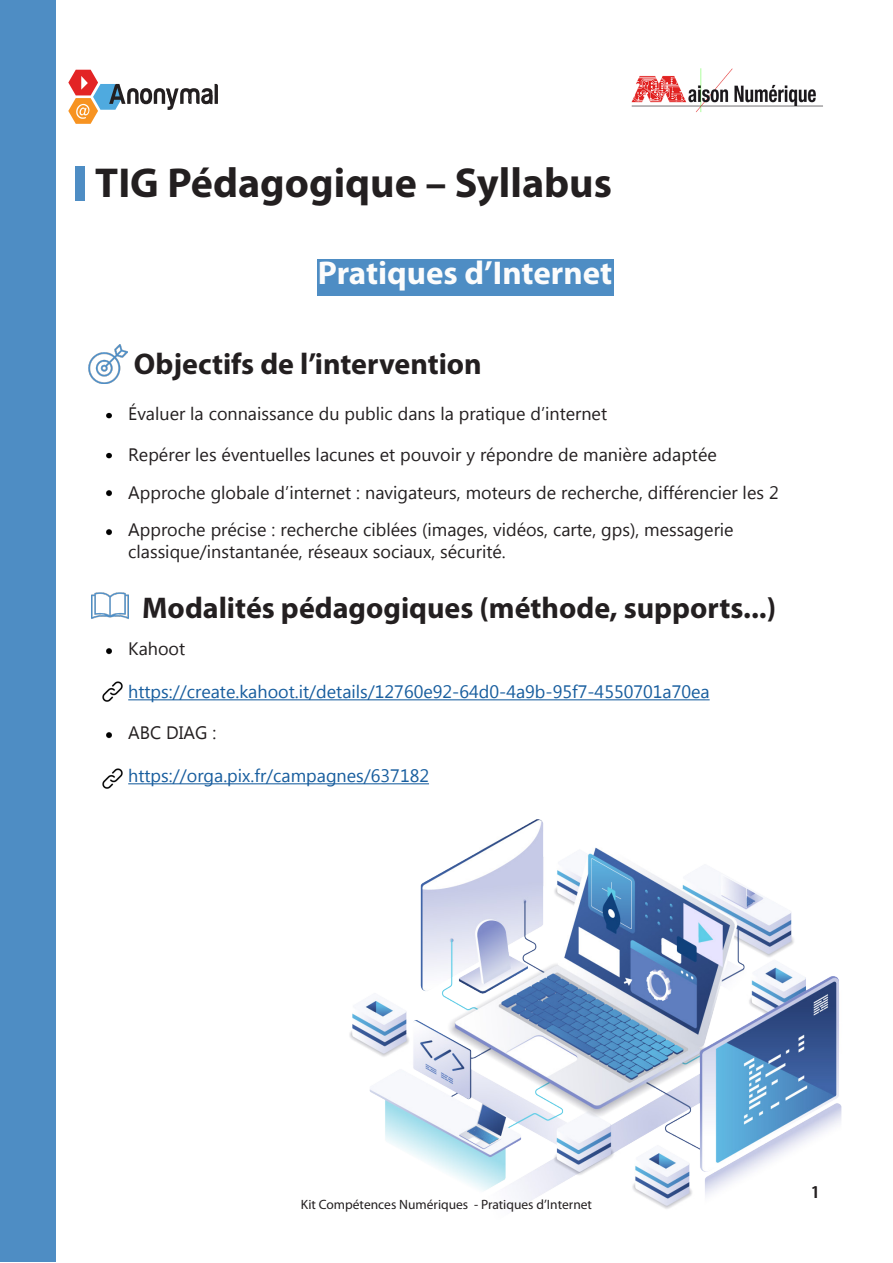
<style>
.page{position:relative;width:893px;height:1263px;background:#fff}
.page>*{position:absolute;margin:0;border:0;box-sizing:border-box;transform-origin:0 0}
.t1{font:700 42px "Myriad Pro";color:#231f20}
.t2{font:700 33px "Myriad Pro";color:#fcfcfc}
.t3{font:700 30px "Myriad Pro";color:#231f20}
.t4{font:18px/21.6px "Myanmar Text";color:#231f20}
.t5{font:18px "Myanmar Text";color:#175d9e}
.t6{font:18px "Myriad Pro";color:#231f20}
.t7{font:13.5px "Myriad Pro";color:#231f20}
</style>
<div class="page">
<div style="left:76px;top:166px;width:9px;height:34px;background:#4e8dc4"></div>
<svg style="left:68px;top:70px;width:150px;height:54px"></svg>
<img style="left:631px;top:68px;width:192px;height:45px">
<div style="left:317px;top:259px;width:296px;height:37px;background:#4e8dc4"></div>
<img style="left:349px;top:819px;width:493px;height:390px">
<div style="left:0;top:1px;width:56px;height:1261px;background:#4e8dc4"></div>
<svg style="left:106px;top:529px;width:6px;height:7px"></svg>
<svg style="left:106px;top:490px;width:6px;height:7px"></svg>
<svg style="left:106px;top:452px;width:6px;height:7px"></svg>
<svg style="left:106px;top:412px;width:6px;height:7px"></svg>
<img style="left:88px;top:345px;width:39px;height:39px">
<img style="left:102px;top:768px;width:21px;height:21px">
<svg style="left:106px;top:732px;width:6px;height:7px"></svg>
<hr style="left:128px;top:783px;width:301px;height:1px;background:#175d9e">
<img style="left:102px;top:681px;width:21px;height:21px">
<svg style="left:106px;top:648px;width:6px;height:7px"></svg>
<hr style="left:128px;top:699px;width:582px;height:1px;background:#175d9e">
<img style="left:92px;top:592px;width:36px;height:27px">
<h1 class="t1" style="left:95px;top:156px;width:518px">TIG Pédagogique – Syllabus</h1>
<h2 class="t2" style="left:318px;top:251px;width:296px">Pratiques d’Internet</h2>
<p class="t3" style="left:134px;top:344px;width:349px">Objectifs de l’intervention</p>
<p class="t4" style="left:128px;top:403px;width:480px">Évaluer la connaissance du public dans la pratique d’internet</p>
<p class="t4" style="left:128px;top:444px;width:590px">Repérer les éventuelles lacunes et pouvoir y répondre de manière adaptée</p>
<p class="t4" style="left:128px;top:482px;width:652px">Approche globale d’internet : navigateurs, moteurs de recherche, différencier les 2</p>
<p class="t4" style="left:128px;top:519px;width:607px">Approche précise : recherche ciblées (images, vidéos, carte, gps), messagerie classique/instantanée, réseaux sociaux, sécurité.</p>
<p class="t3" style="left:142px;top:588px;width:635px">Modalités pédagogiques (méthode, supports...)</p>
<p class="t4" style="left:128px;top:638px;width:58px">Kahoot</p>
<p class="t5" style="left:128px;top:681px;width:583px">https://create.kahoot.it/details/12760e92-64d0-4a9b-95f7-4550701a70ea</p>
<p class="t4" style="left:128px;top:722px;width:90px">ABC DIAG :</p>
<p class="t5" style="left:128px;top:765px;width:302px">https://orga.pix.fr/campagnes/637182</p>
<p class="t7" style="left:301px;top:1196px;width:293px">Kit Compétences Numériques - Pratiques d’Internet</p>
<p class="t6" style="left:810px;top:1181px;width:11px">1</p>
</div>
